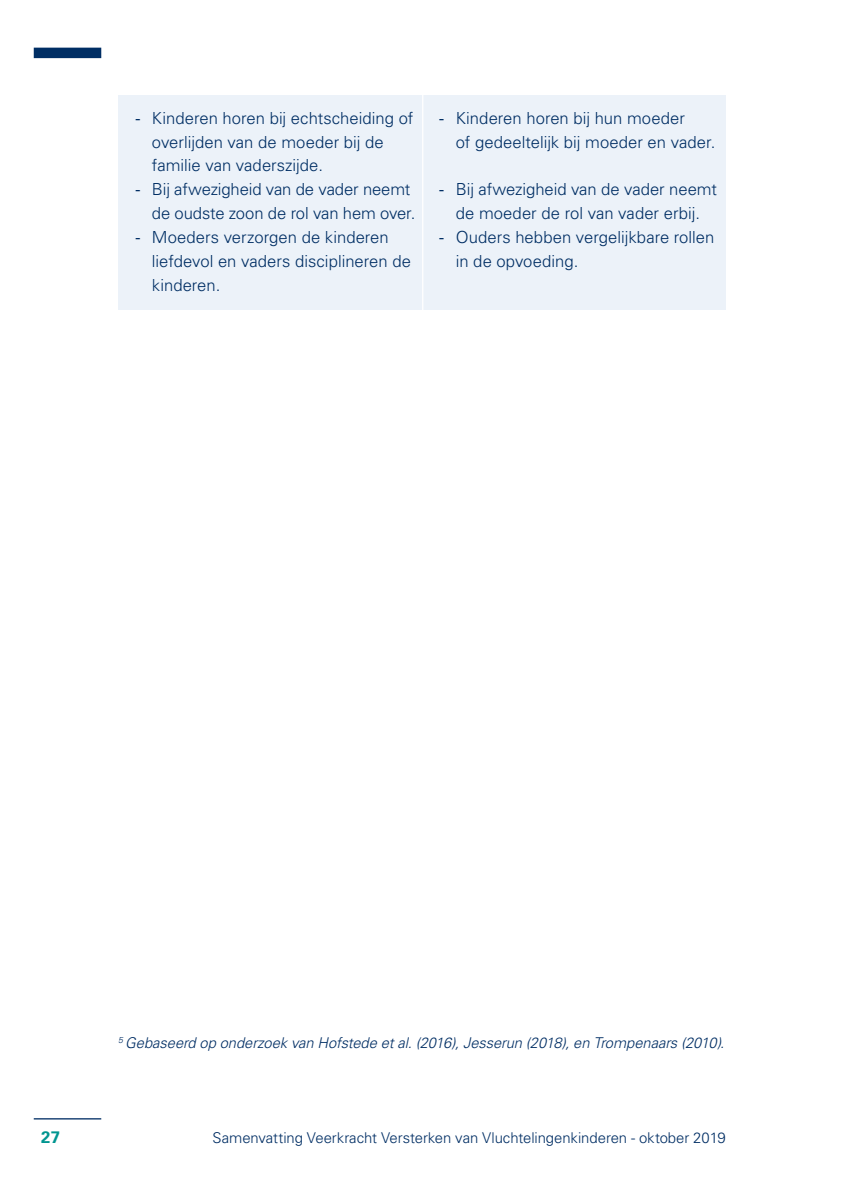
<style>
.page{position:relative;width:844px;height:1191px;background:#fff}
.page>*{position:absolute;margin:0;border:0;box-sizing:border-box;transform-origin:0 0}
.t1{font:300 16.62px "Univers LT";color:#002e64}
.t2{font:700 16.62px "Univers LT";color:#009590}
.t3{font:italic 300 14.88px "Univers LT";letter-spacing:-.005em;color:#002e64}
.t4{font:300 14.88px "Univers LT";letter-spacing:-.005em;color:#002e64}
.s1{font-weight:400}
</style>
<div class="page">
<div style="left:34px;top:48px;width:67px;height:10px;background:#002e64"></div>
<hr style="left:34px;top:1118px;width:67px;height:1px;background:#002e64">
<div style="left:118px;top:95px;width:607px;height:215px;background:#ecf2f9"></div>
<hr style="left:422px;top:87px;width:1px;height:234px;background:#fff">
<p class="t1" style="left:135px;top:108px;width:280px"><span class="s1">-</span> Kinderen horen bij echtscheiding of</p>
<p class="t1" style="left:439px;top:108px;width:247px"><span class="s1">-</span> Kinderen horen bij hun moeder</p>
<p class="t1" style="left:152px;top:132px;width:233px">overlijden van de moeder bij de</p>
<p class="t1" style="left:455px;top:132px;width:261px">of gedeeltelijk bij moeder en vader.</p>
<p class="t1" style="left:152px;top:155px;width:172px">familie van vaderszijde.</p>
<p class="t1" style="left:135px;top:179px;width:277px"><span class="s1">-</span> Bij afwezigheid van de vader neemt</p>
<p class="t1" style="left:439px;top:179px;width:279px"><span class="s1">-</span> Bij afwezigheid van de vader neemt</p>
<p class="t1" style="left:152px;top:203px;width:265px">de oudste zoon de rol van hem over.</p>
<p class="t1" style="left:455px;top:203px;width:246px">de moeder de rol van vader erbij.</p>
<p class="t1" style="left:135px;top:227px;width:255px"><span class="s1">-</span> Moeders verzorgen de kinderen</p>
<p class="t1" style="left:439px;top:227px;width:277px"><span class="s1">-</span> Ouders hebben vergelijkbare rollen</p>
<p class="t1" style="left:152px;top:251px;width:260px">liefdevol en vaders disciplineren de</p>
<p class="t1" style="left:455px;top:251px;width:124px">in de opvoeding.</p>
<p class="t1" style="left:152px;top:275px;width:70px">kinderen.</p>
<p class="t3" style="left:118px;top:1033px;width:607px"><sup>5</sup> Gebaseerd op onderzoek van Hofstede et al. (2016), Jesserun (2018), en Trompenaars (2010).</p>
<p class="t2" style="left:41px;top:1127px;width:20px">27</p>
<p class="t4" style="left:212px;top:1129px;width:514px">Samenvatting Veerkracht Versterken van Vluchtelingenkinderen - oktober 2019</p>
</div>
